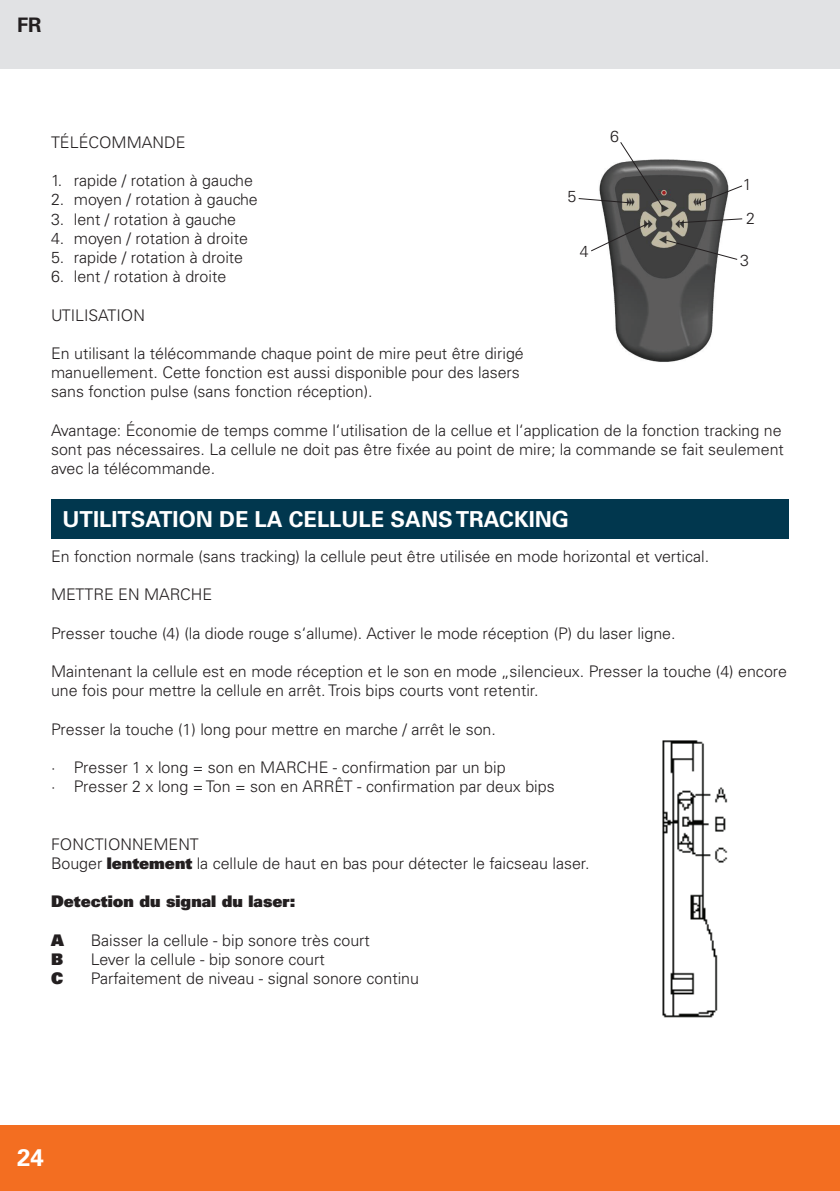
<style>
.page{position:relative;width:840px;height:1191px;background:#fff}
.page>*{position:absolute;margin:0;border:0;box-sizing:border-box;transform-origin:0 0}
.t1{font:700 24px "Univers LT Std";color:#fff}
.t2{font:700 22px "Univers LT Std";color:#fff}
.t3{font:700 20px "Univers LT Std";color:#231f20}
.t4{font:300 16px/19.2px "Univers LT Std";color:#231f20}
.t5{font:16px "Univers LT Std X Black";color:#231f20}
.s1{font-family:"Univers LT Std X Black";font-weight:400}
</style>
<div class="page">
<div style="left:0;top:1125px;width:839px;height:66px;background:#f36e21"></div>
<div style="left:0;top:0;width:839px;height:68px;background:#e1e2e4"></div>
<img style="left:602px;top:159px;width:125px;height:203px">
<svg style="left:694px;top:185px;width:49px;height:20px"></svg>
<svg style="left:678px;top:218px;width:64px;height:6px"></svg>
<svg style="left:664px;top:239px;width:74px;height:22px"></svg>
<svg style="left:591px;top:222px;width:58px;height:30px"></svg>
<svg style="left:578px;top:142px;width:85px;height:66px"></svg>
<img style="left:662px;top:740px;width:66px;height:278px">
<div style="left:51px;top:499px;width:737px;height:40px;background:#01374e"></div>
<p class="t3" style="left:17px;top:13px;width:26px">FR</p>
<p class="t4" style="left:609px;top:127px;width:10px">6</p>
<p class="t4" style="left:51px;top:132px;width:136px">TÉLÉCOMMANDE</p>
<p class="t4" style="left:51px;top:171px;width:203px">1. rapide / rotation à gauche</p>
<p class="t4" style="left:51px;top:190px;width:208px">2. moyen / rotation à gauche</p>
<p class="t4" style="left:51px;top:209px;width:186px">3. lent / rotation à gauche</p>
<p class="t4" style="left:51px;top:228px;width:198px">4. moyen / rotation à droite</p>
<p class="t4" style="left:51px;top:248px;width:193px">5. rapide / rotation à droite</p>
<p class="t4" style="left:51px;top:267px;width:177px">6. lent / rotation à droite</p>
<p class="t4" style="left:51px;top:305px;width:95px">UTILISATION</p>
<p class="t4" style="left:51px;top:344px;width:474px">En utilisant la télécommande chaque point de mire peut être dirigé manuellement. Cette fonction est aussi disponible pour des lasers sans fonction pulse (sans fonction réception).</p>
<p class="t4" style="left:51px;top:420px;width:734px">Avantage: Économie de temps comme l‘utilisation de la cellue et l‘application de la fonction tracking ne sont pas nécessaires. La cellule ne doit pas être fixée au point de mire; la commande se fait seulement avec la télécommande.</p>
<p class="t4" style="left:742px;top:175px;width:10px">1</p>
<p class="t4" style="left:567px;top:187px;width:10px">5</p>
<p class="t4" style="left:745px;top:208px;width:10px">2</p>
<p class="t4" style="left:579px;top:242px;width:10px">4</p>
<p class="t4" style="left:739px;top:250px;width:10px">3</p>
<h2 class="t2" style="left:62px;top:506px;width:508px">UTILITSATION DE LA CELLULE SANS TRACKING</h2>
<p class="t4" style="left:51px;top:546px;width:659px">En fonction normale (sans tracking) la cellule peut être utilisée en mode horizontal et vertical.</p>
<p class="t4" style="left:51px;top:585px;width:163px">METTRE EN MARCHE</p>
<p class="t4" style="left:51px;top:623px;width:625px">Presser touche (4) (la diode rouge s‘allume). Activer le mode réception (P) du laser ligne.</p>
<p class="t4" style="left:51px;top:661px;width:737px">Maintenant la cellule est en mode réception et le son en mode „silencieux. Presser la touche (4) encore une fois pour mettre la cellule en arrêt. Trois bips courts vont retentir.</p>
<p class="t4" style="left:51px;top:719px;width:446px">Presser la touche (1) long pour mettre en marche / arrêt le son.</p>
<p class="t4" style="left:51px;top:757px;width:505px">· Presser 1 x long = son en MARCHE - confirmation par un bip<br>· Presser 2 x long = Ton = son en ARRÊT - confirmation par deux bips</p>
<p class="t4" style="left:51px;top:834px;width:539px">FONCTIONNEMENT<br>Bouger <span class="s1">lentement</span> la cellule de haut en bas pour détecter le faicseau laser.</p>
<p class="t5" style="left:51px;top:891px;width:246px">Detection du signal du laser:</p>
<p class="t5" style="left:51px;top:929px;width:14px">A</p>
<p class="t4" style="left:91px;top:930px;width:280px">Baisser la cellule - bip sonore très court</p>
<p class="t5" style="left:51px;top:948px;width:14px">B</p>
<p class="t4" style="left:91px;top:949px;width:235px">Lever la cellule - bip sonore court</p>
<p class="t5" style="left:51px;top:968px;width:14px">C</p>
<p class="t4" style="left:91px;top:969px;width:329px">Parfaitement de niveau - signal sonore continu</p>
<h1 class="t1" style="left:17px;top:1143px;width:28px">24</h1>
</div>
